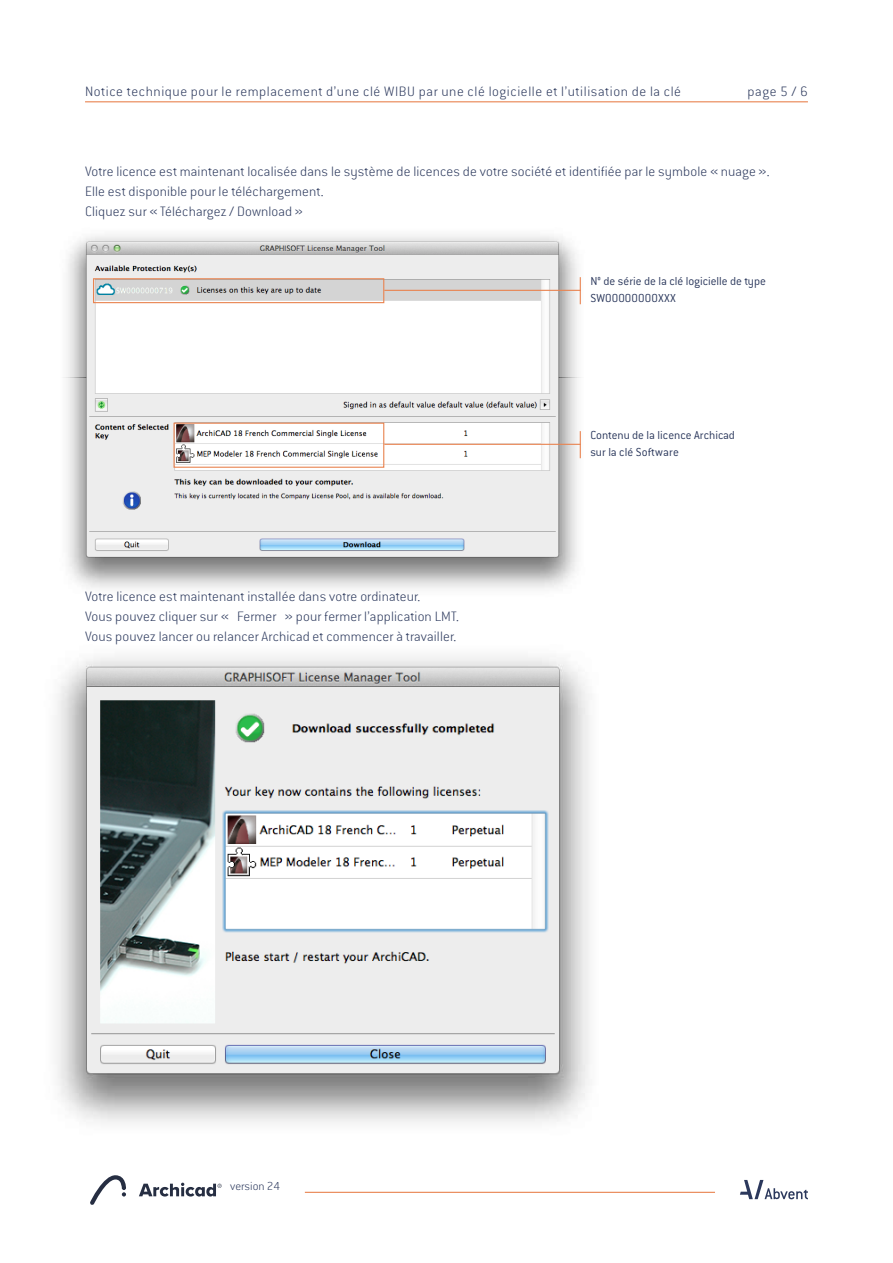
<style>
.page{position:relative;width:893px;height:1263px;background:#fff}
.page>*{position:absolute;margin:0;border:0;box-sizing:border-box;transform-origin:0 0}
.t1{font:200 15px/20.2px "Conduit ITC Pro";letter-spacing:.01em;color:#2b385c}
.t2{font:200 15px "Conduit ITC Pro";letter-spacing:.04em;color:#2b385c}
.t3{font:300 12.75px/16.5px "Conduit ITC Std";color:#2b385c}
.t4{font:200 12.75px "Conduit ITC Pro";color:#2b385c}
</style>
<div class="page">
<hr style="left:305px;top:1192px;width:410px;height:1px;background:#e98451">
<svg style="left:139px;top:1183px;width:83px;height:13px"></svg>
<svg style="left:90px;top:1175px;width:36px;height:30px"></svg>
<svg style="left:740px;top:1180px;width:68px;height:19px"></svg>
<hr style="left:85px;top:101px;width:723px;height:1px;background:#e98451">
<img style="left:63px;top:235px;width:518px;height:354px">
<img style="left:56px;top:656px;width:534px;height:467px">
<div style="left:93px;top:278px;width:291px;height:25px;border:1px solid #e98451"></div>
<div style="left:173px;top:423px;width:211px;height:45px;border:1px solid #e98451"></div>
<hr style="left:384px;top:290px;width:197px;height:1px;background:#e98451">
<hr style="left:384px;top:444px;width:197px;height:1px;background:#e98451">
<svg style="left:580px;top:277px;width:1px;height:27px"></svg>
<svg style="left:580px;top:431px;width:1px;height:27px"></svg>
<p class="t2" style="left:85px;top:83px;width:598px">Notice technique pour le remplacement d’une clé WIBU par une clé logicielle et l’utilisation de la clé</p>
<p class="t1" style="left:747px;top:81px;width:62px">page 5 / 6</p>
<p class="t1" style="left:85px;top:161px;width:686px">Votre licence est maintenant localisée dans le système de licences de votre société et identifiée par le symbole « nuage ».<br>Elle est disponible pour le téléchargement.<br>Cliquez sur « Téléchargez / Download »</p>
<p class="t3" style="left:590px;top:273px;width:177px">N° de série de la clé logicielle de type<br>SW00000000XXX</p>
<p class="t1" style="left:85px;top:586px;width:375px">Votre licence est maintenant installée dans votre ordinateur.<br>Vous pouvez cliquer sur « Fermer » pour fermer l’application LMT.<br>Vous pouvez lancer ou relancer Archicad et commencer à travailler.</p>
<p class="t3" style="left:590px;top:427px;width:146px">Contenu de la licence Archicad sur la clé Software</p>
<p class="t4" style="left:230px;top:1179px;width:51px">version 24</p>
</div>
